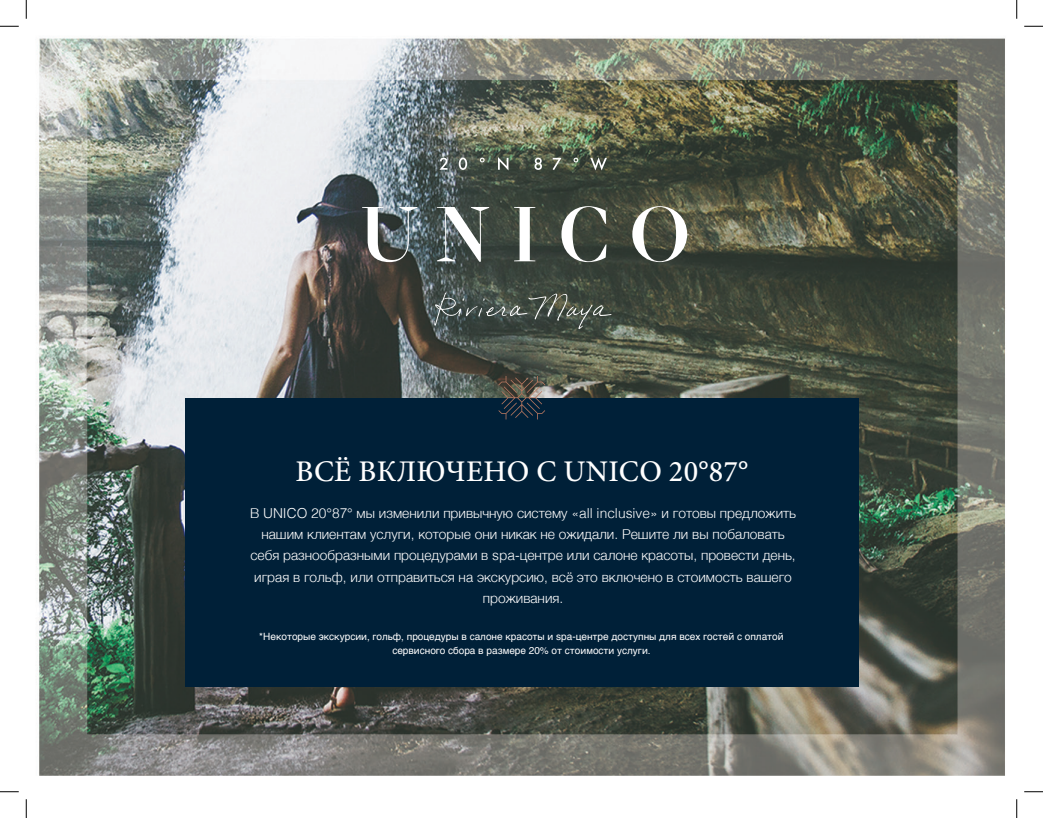
<style>
.page{position:relative;width:1043px;height:818px;background:#fff}
.page>*{position:absolute;margin:0;border:0;box-sizing:border-box;transform-origin:0 0}
.t1{font:500 30px "Minion Pro";letter-spacing:.01em;color:#fff}
.t2{font:300 13.75px/21.2px "Helvetica";color:#fff;text-align:center}
.t3{font:10px/13.8px "Helvetica";color:#fff;text-align:center}
</style>
<div class="page">
<img style="left:38px;top:36px;width:967px;height:740px">
<div style="left:185px;top:398px;width:673px;height:288px;background:#002038"></div>
<svg style="left:362px;top:207px;width:55px;height:55px"></svg>
<svg style="left:437px;top:207px;width:52px;height:55px"></svg>
<svg style="left:514px;top:207px;width:21px;height:54px"></svg>
<svg style="left:561px;top:206px;width:45px;height:56px"></svg>
<svg style="left:632px;top:206px;width:55px;height:56px"></svg>
<svg style="left:439px;top:158px;width:8px;height:12px"></svg>
<svg style="left:459px;top:158px;width:8px;height:12px"></svg>
<svg style="left:480px;top:158px;width:4px;height:4px"></svg>
<svg style="left:498px;top:157px;width:10px;height:13px"></svg>
<svg style="left:534px;top:158px;width:8px;height:12px"></svg>
<svg style="left:552px;top:158px;width:9px;height:12px"></svg>
<svg style="left:573px;top:158px;width:5px;height:4px"></svg>
<svg style="left:590px;top:157px;width:17px;height:13px"></svg>
<svg style="left:434px;top:292px;width:177px;height:37px;background:#4e5851"></svg>
<svg style="left:498px;top:376px;width:47px;height:43px"></svg>
<svg style="left:0;top:25px;width:19px;height:2px"></svg>
<svg style="left:1024px;top:25px;width:18px;height:2px"></svg>
<svg style="left:0;top:791px;width:19px;height:1px"></svg>
<svg style="left:1024px;top:791px;width:18px;height:1px"></svg>
<svg style="left:25px;top:0;width:2px;height:19px"></svg>
<svg style="left:25px;top:799px;width:2px;height:19px"></svg>
<svg style="left:1016px;top:0;width:1px;height:19px"></svg>
<svg style="left:1016px;top:799px;width:1px;height:19px"></svg>
<h1 class="t1" style="left:295px;top:451px;width:454px">ВСЁ ВКЛЮЧЕНО С UNICO 20°87°</h1>
<p class="t2" style="left:250px;top:501px;width:547px">В UNICO 20°87° мы изменили привычную систему «all inclusive» и готовы предложить нашим клиентам услуги, которые они никак не ожидали. Решите ли вы побаловать себя разнообразными процедурами в spa-центре или салоне красоты, провести день, играя в гольф, или отправиться на экскурсию, всё это включено в стоимость вашего проживания.</p>
<p class="t3" style="left:259px;top:630px;width:526px">*Некоторые экскурсии, гольф, процедуры в салоне красоты и spa-центре доступны для всех гостей с оплатой сервисного сбора в размере 20% от стоимости услуги.</p>
</div>
